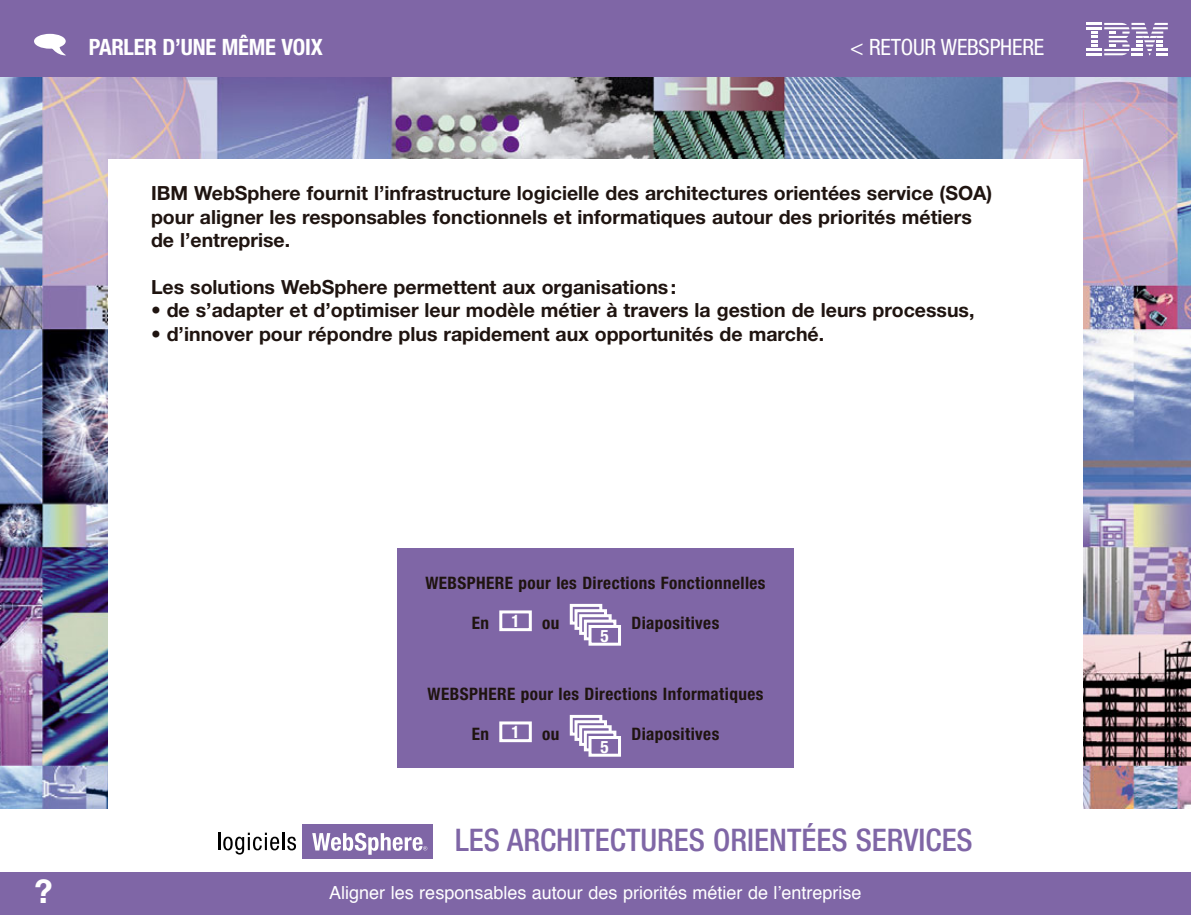
<style>
.page{position:relative;width:1191px;height:915px;background:#fff}
.page>*{position:absolute;margin:0;border:0;box-sizing:border-box;transform-origin:0 0}
.t1{font:700 32.55px "Helvetica Neue";color:#fff}
.t2{font:500 condensed 31.2px "Helvetica Neue";color:#7f66a6}
.t3{font:700 condensed 22.5px "Helvetica Neue";letter-spacing:-.01em;color:#fff}
.t4{font:condensed 22.5px "Helvetica Neue";letter-spacing:-.01em;color:#fff}
.t5{font:700 19.5px/23.4px "Helvetica Neue";color:#1f1410}
.t6{font:18px "Helvetica";color:#fff}
.t7{font:700 condensed 17.1px "Helvetica Neue";letter-spacing:.025em;color:#1f1410}
.t8{font:700 condensed 17.1px "Helvetica Neue";color:#fff}
</style>
<div class="page">
<img style="left:0;top:77px;width:1191px;height:731px">
<div style="left:108px;top:159px;width:974px;height:655px;background:#fff"></div>
<div style="left:0;top:872px;width:1191px;height:42px;background:#7f66a6"></div>
<div style="left:302px;top:824px;width:130px;height:35px;background:#7f66a6"></div>
<svg style="left:218px;top:832px;width:78px;height:22px"></svg>
<svg style="left:312px;top:832px;width:115px;height:22px"></svg>
<div style="left:397px;top:547px;width:397px;height:219px;background:#7f66a6"></div>
<div style="left:499px;top:610px;width:33px;height:21px;border:3px solid #fff"></div>
<div style="left:570px;top:603px;width:32px;height:21px;border:3px solid #fff"></div>
<div style="left:576px;top:610px;width:29px;height:18px;background:#7f66a6"></div>
<div style="left:574px;top:609px;width:33px;height:20px;border:3px solid #fff"></div>
<svg style="left:583px;top:618px;width:24px;height:12px"></svg>
<div style="left:579px;top:614px;width:32px;height:20px;border:3px solid #fff"></div>
<div style="left:585px;top:621px;width:30px;height:17px;background:#7f66a6"></div>
<div style="left:584px;top:619px;width:32px;height:21px;border:3px solid #fff"></div>
<div style="left:590px;top:626px;width:29px;height:18px;background:#7f66a6"></div>
<div style="left:588px;top:624px;width:33px;height:21px;border:3px solid #fff"></div>
<div style="left:499px;top:721px;width:33px;height:20px;border:3px solid #fff"></div>
<div style="left:570px;top:714px;width:32px;height:21px;border:3px solid #fff"></div>
<div style="left:576px;top:721px;width:29px;height:18px;background:#7f66a6"></div>
<div style="left:574px;top:720px;width:33px;height:20px;border:3px solid #fff"></div>
<svg style="left:583px;top:729px;width:24px;height:12px"></svg>
<div style="left:579px;top:725px;width:32px;height:20px;border:3px solid #fff"></div>
<div style="left:585px;top:731px;width:30px;height:18px;background:#7f66a6"></div>
<div style="left:584px;top:730px;width:32px;height:21px;border:3px solid #fff"></div>
<div style="left:590px;top:737px;width:29px;height:18px;background:#7f66a6"></div>
<div style="left:588px;top:735px;width:33px;height:21px;border:3px solid #fff"></div>
<div style="left:0;top:0;width:1191px;height:77px;background:#7f66a6"></div>
<svg style="left:1086px;top:23px;width:81px;height:32px"></svg>
<div style="left:34px;top:34px;width:32px;height:15px;background:#fff;border-radius:50%"></div>
<svg style="left:49px;top:43px;width:17px;height:13px"></svg>
<p class="t3" style="left:89px;top:39px;width:235px">PARLER D’UNE MÊME VOIX</p>
<p class="t4" style="left:850px;top:39px;width:196px">&lt; RETOUR WEBSPHERE</p>
<p class="t5" style="left:151px;top:183px;width:843px">IBM WebSphere fournit l’infrastructure logicielle des architectures orientées service (SOA) pour aligner les responsables fonctionnels et informatiques autour des priorités métiers de l’entreprise.</p>
<p class="t5" style="left:151px;top:277px;width:527px">Les solutions WebSphere permettent aux organisations :</p>
<p class="t5" style="left:151px;top:300px;width:825px">• de s’adapter et d’optimiser leur modèle métier à travers la gestion de leurs processus,</p>
<p class="t5" style="left:151px;top:324px;width:674px">• d’innover pour répondre plus rapidement aux opportunités de marché.</p>
<p class="t1" style="left:35px;top:879px;width:20px">?</p>
<p class="t7" style="left:425px;top:576px;width:341px">WEBSPHERE pour les Directions Fonctionnelles</p>
<p class="t7" style="left:471px;top:616px;width:19px">En</p>
<p class="t8" style="left:511px;top:615px;width:10px">1</p>
<p class="t7" style="left:542px;top:616px;width:19px">ou</p>
<p class="t8" style="left:600px;top:629px;width:10px">5</p>
<p class="t7" style="left:631px;top:616px;width:89px">Diapositives</p>
<p class="t7" style="left:427px;top:687px;width:337px">WEBSPHERE pour les Directions Informatiques</p>
<p class="t7" style="left:471px;top:727px;width:19px">En</p>
<p class="t8" style="left:511px;top:726px;width:10px">1</p>
<p class="t7" style="left:542px;top:727px;width:19px">ou</p>
<p class="t8" style="left:600px;top:740px;width:10px">5</p>
<p class="t7" style="left:631px;top:727px;width:89px">Diapositives</p>
<p class="t2" style="left:455px;top:828px;width:519px">LES ARCHITECTURES ORIENTÉES SERVICES</p>
<p class="t6" style="left:329px;top:884px;width:534px">Aligner les responsables autour des priorités métier de l’entreprise</p>
</div>
